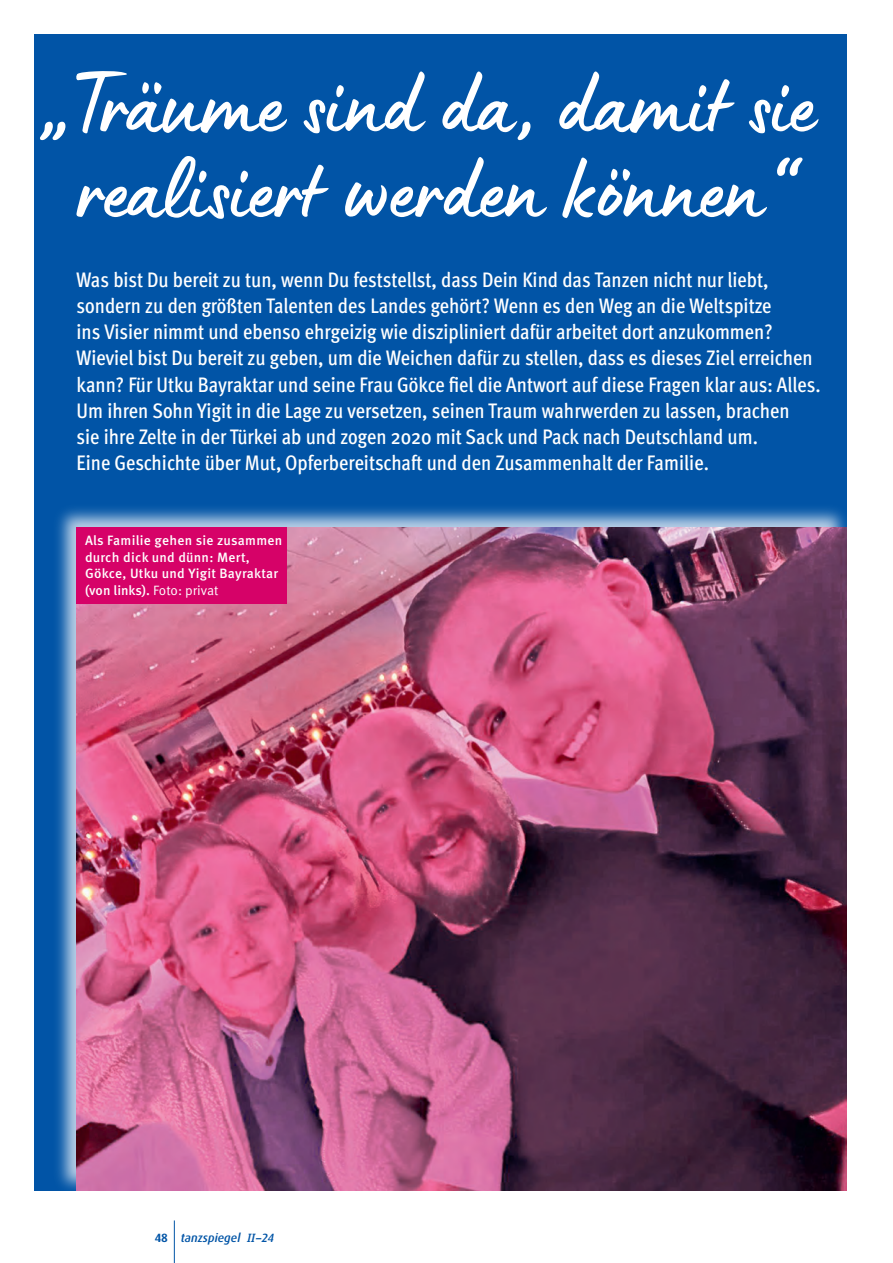
<style>
.page{position:relative;width:893px;height:1263px;background:#fff}
.page>*{position:absolute;margin:0;border:0;box-sizing:border-box;transform-origin:0 0}
.t1{font:500 condensed 21px/26.2px "Meta OT";color:#fff}
.t2{font:500 13.5px/16.5px "Meta OT";letter-spacing:.02em;color:#fff}
.t3{font:italic 500 12px "Dax OT";color:#0154a6}
.s1{font-weight:400}
.s2{font-weight:700;font-style:normal}
.s3{font-family:"Unit OT"}
</style>
<div class="page">
<div style="left:34px;top:34px;width:812px;height:1157px;background:#0154a6"></div>
<hr style="left:174px;top:1220px;width:1px;height:43px;background:#0154a6">
<svg style="left:76px;top:156px;width:727px;height:63px"></svg>
<svg style="left:40px;top:71px;width:779px;height:69px"></svg>
<img style="left:57px;top:501px;width:790px;height:690px">
<img style="left:77px;top:527px;width:769px;height:664px">
<div style="left:77px;top:527px;width:210px;height:77px;background:#d60268"></div>
<p class="t1" style="left:77px;top:268px;width:746px">Was bist Du bereit zu tun, wenn Du feststellst, dass Dein Kind das Tanzen nicht nur liebt, sondern zu den größten Talenten des Landes gehört? Wenn es den Weg an die Weltspitze<br>ins Visier nimmt und ebenso ehrgeizig wie diszipliniert dafür arbeitet dort anzukommen?<br>Wieviel bist Du bereit zu geben, um die Weichen dafür zu stellen, dass es dieses Ziel erreichen kann? Für Utku Bayraktar und seine Frau Gökce fiel die Antwort auf diese Fragen klar aus: Alles.<br>Um ihren Sohn Yigit in die Lage zu versetzen, seinen Traum wahrwerden zu lassen, brachen<br>sie ihre Zelte in der Türkei ab und zogen 2020 mit Sack und Pack nach Deutschland um.<br>Eine Geschichte über Mut, Opferbereitschaft und den Zusammenhalt der Familie.</p>
<p class="t2" style="left:85px;top:533px;width:199px">Als Familie gehen sie zusammen durch dick und dünn: Mert,<br>Gökce, Utku und Yigit Bayraktar (von links). <span class="s1">Foto: privat</span></p>
<p class="t3" style="left:155px;top:1230px;width:121px"><span class="s2">48</span> tanzspiegel <span class="s3">II–</span>24</p>
</div>
